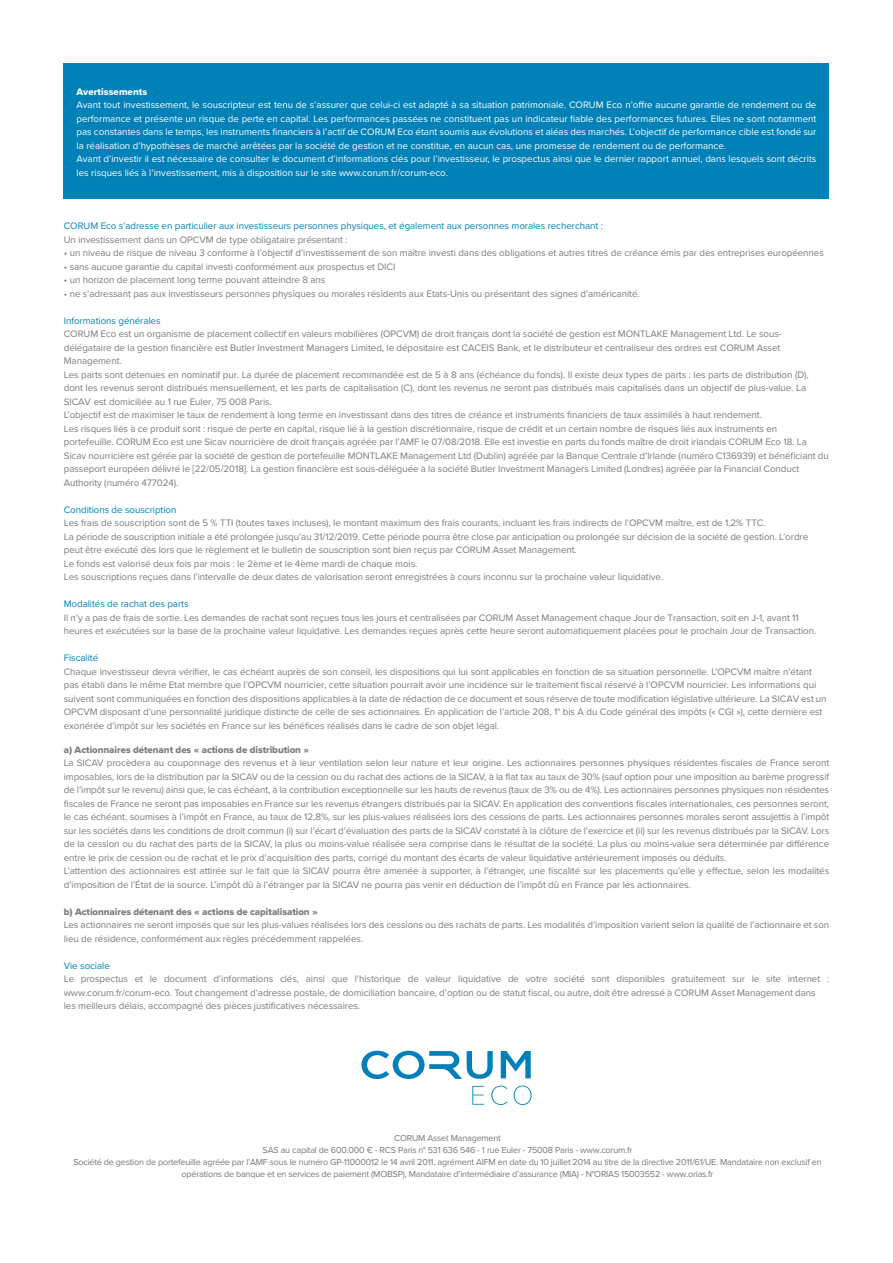
<style>
.page{position:relative;width:893px;height:1263px;background:#fff}
.page>*{position:absolute;margin:0;border:0;box-sizing:border-box;transform-origin:0 0}
.t1{font:9.75px/13.5px "Proxima Nova";letter-spacing:-.005em;color:#7c7b7b}
.t2{font:9.75px/13.5px "Proxima Nova";color:#fff}
.t3{font:9.75px "Proxima Nova";letter-spacing:-.005em;color:#0082b9}
.t4{font:9.75px "Proxima Nova Extrabld";letter-spacing:-.005em;color:#7c7b7b}
.t5{font:9.75px "Proxima Nova Extrabld";letter-spacing:.01em;color:#fff}
.t6{font:9px/12px "Proxima Nova";letter-spacing:-.02em;color:#76787b;text-align:center}
</style>
<div class="page">
<svg style="left:472px;top:1086px;width:12px;height:19px"></svg>
<svg style="left:491px;top:1085px;width:16px;height:20px"></svg>
<svg style="left:514px;top:1085px;width:17px;height:20px"></svg>
<svg style="left:361px;top:1051px;width:170px;height:28px"></svg>
<div style="left:64px;top:64px;width:765px;height:135px;background:#0082b9"></div>
<p class="t5" style="left:77px;top:84px;width:72px">Avertissements</p>
<p class="t2" style="left:77px;top:98px;width:741px">Avant tout investissement, le souscripteur est tenu de s’assurer que celui-ci est adapté à sa situation patrimoniale. CORUM Eco n’offre aucune garantie de rendement ou de performance et présente un risque de perte en capital. Les performances passées ne constituent pas un indicateur fiable des performances futures. Elles ne sont notamment pas constantes dans le temps, les instruments financiers à l’actif de CORUM Eco étant soumis aux évolutions et aléas des marchés. L’objectif de performance cible est fondé sur la réalisation d’hypothèses de marché arrêtées par la société de gestion et ne constitue, en aucun cas, une promesse de rendement ou de performance.<br>Avant d’investir il est nécessaire de consulter le document d’informations clés pour l’investisseur, le prospectus ainsi que le dernier rapport annuel, dans lesquels sont décrits les risques liés à l’investissement, mis à disposition sur le site www.corum.fr/corum-eco.</p>
<p class="t3" style="left:64px;top:218px;width:541px">CORUM Eco s’adresse en particulier aux investisseurs personnes physiques, et également aux personnes morales recherchant :</p>
<p class="t1" style="left:64px;top:232px;width:286px">Un investissement dans un OPCVM de type obligataire présentant :</p>
<p class="t1" style="left:64px;top:246px;width:762px">• un niveau de risque de niveau 3 conforme à l’objectif d’investissement de son maître investi dans des obligations et autres titres de créance émis par des entreprises européennes</p>
<p class="t1" style="left:64px;top:259px;width:333px">• sans aucune garantie du capital investi conformément aux prospectus et DICI</p>
<p class="t1" style="left:64px;top:273px;width:263px">• un horizon de placement long terme pouvant atteindre 8 ans</p>
<p class="t1" style="left:64px;top:286px;width:577px">• ne s’adressant pas aux investisseurs personnes physiques ou morales résidents aux Etats-Unis ou présentant des signes d’américanité.</p>
<p class="t3" style="left:64px;top:313px;width:98px">Informations générales</p>
<p class="t1" style="left:64px;top:327px;width:767px">CORUM Eco est un organisme de placement collectif en valeurs mobilières (OPCVM) de droit français dont la société de gestion est MONTLAKE Management Ltd. Le sous&shy;délégataire de la gestion financière est Butler Investment Managers Limited, le dépositaire est CACEIS Bank, et le distributeur et centraliseur des ordres est CORUM Asset Management.<br>Les parts sont détenues en nominatif pur. La durée de placement recommandée est de 5 à 8 ans (échéance du fonds). Il existe deux types de parts : les parts de distribution (D), dont les revenus seront distribués mensuellement, et les parts de capitalisation (C), dont les revenus ne seront pas distribués mais capitalisés dans un objectif de plus-value. La SICAV est domiciliée au 1 rue Euler, 75 008 Paris.<br>L’objectif est de maximiser le taux de rendement à long terme en investissant dans des titres de créance et instruments financiers de taux assimilés à haut rendement.<br>Les risques liés à ce produit sont : risque de perte en capital, risque lié à la gestion discrétionnaire, risque de crédit et un certain nombre de risques liés aux instruments en portefeuille. CORUM Eco est une Sicav nourricière de droit français agréée par l’AMF le 07/08/2018. Elle est investie en parts du fonds maître de droit irlandais CORUM Eco 18. La Sicav nourricière est gérée par la société de gestion de portefeuille MONTLAKE Management Ltd (Dublin) agréée par la Banque Centrale d’Irlande (numéro C136939) et bénéficiant du passeport européen délivré le [22/05/2018]. La gestion financière est sous-déléguée à la société Butler Investment Managers Limited (Londres) agréée par la Financial Conduct Authority (numéro 477024).</p>
<p class="t3" style="left:64px;top:502px;width:114px">Conditions de souscription</p>
<p class="t1" style="left:64px;top:516px;width:746px">Les frais de souscription sont de 5 % TTI (toutes taxes incluses), le montant maximum des frais courants, incluant les frais indirects de l’OPCVM maître, est de 1,2% TTC.<br>La période de souscription initiale a été prolongée jusqu’au 31/12/2019. Cette période pourra être close par anticipation ou prolongée sur décision de la société de gestion. L’ordre peut être exécuté dès lors que le règlement et le bulletin de souscription sont bien reçus par CORUM Asset Management.<br>Le fonds est valorisé deux fois par mois : le 2ème et le 4ème mardi de chaque mois.<br>Les souscriptions reçues dans l’intervalle de deux dates de valorisation seront enregistrées à cours inconnu sur la prochaine valeur liquidative.</p>
<p class="t3" style="left:64px;top:597px;width:126px">Modalités de rachat des parts</p>
<p class="t1" style="left:64px;top:610px;width:754px">Il n’y a pas de frais de sortie. Les demandes de rachat sont reçues tous les jours et centralisées par CORUM Asset Management chaque Jour de Transaction, soit en J-1, avant 11 heures et exécutées sur la base de la prochaine valeur liquidative. Les demandes reçues après cette heure seront automatiquement placées pour le prochain Jour de Transaction.</p>
<p class="t3" style="left:64px;top:651px;width:36px">Fiscalité</p>
<p class="t1" style="left:64px;top:664px;width:764px">Chaque investisseur devra vérifier, le cas échéant auprès de son conseil, les dispositions qui lui sont applicables en fonction de sa situation personnelle. L’OPCVM maître n’étant pas établi dans le même Etat membre que l’OPCVM nourricier, cette situation pourrait avoir une incidence sur le traitement fiscal réservé à l’OPCVM nourricier. Les informations qui suivent sont communiquées en fonction des dispositions applicables à la date de rédaction de ce document et sous réserve de toute modification législative ultérieure. La SICAV est un OPCVM disposant d’une personnalité juridique distincte de celle de ses actionnaires. En application de l’article 208, 1° bis A du Code général des impôts (« CGI »), cette dernière est exonérée d’impôt sur les sociétés en France sur les bénéfices réalisés dans le cadre de son objet légal.</p>
<p class="t4" style="left:64px;top:742px;width:247px">a) Actionnaires détenant des « actions de distribution »</p>
<p class="t1" style="left:64px;top:756px;width:767px">La SICAV procèdera au couponnage des revenus et à leur ventilation selon leur nature et leur origine. Les actionnaires personnes physiques résidentes fiscales de France seront imposables, lors de la distribution par la SICAV ou de la cession ou du rachat des actions de la SICAV, à la flat tax au taux de 30% (sauf option pour une imposition au barème progressif de l’impôt sur le revenu) ainsi que, le cas échéant, à la contribution exceptionnelle sur les hauts de revenus (taux de 3% ou de 4%). Les actionnaires personnes physiques non résidentes fiscales de France ne seront pas imposables en France sur les revenus étrangers distribués par la SICAV. En application des conventions fiscales internationales, ces personnes seront, le cas échéant, soumises à l’impôt en France, au taux de 12,8%, sur les plus-values réalisées lors des cessions de parts. Les actionnaires personnes morales seront assujettis à l’impôt sur les sociétés dans les conditions de droit commun (i) sur l’écart d’évaluation des parts de la SICAV constaté à la clôture de l’exercice et (ii) sur les revenus distribués par la SICAV. Lors de la cession ou du rachat des parts de la SICAV, la plus ou moins-value réalisée sera comprise dans le résultat de la société. La plus ou moins-value sera déterminée par différence entre le prix de cession ou de rachat et le prix d’acquisition des parts, corrigé du montant des écarts de valeur liquidative antérieurement imposés ou déduits.<br>L’attention des actionnaires est attirée sur le fait que la SICAV pourra être amenée à supporter, à l’étranger, une fiscalité sur les placements qu’elle y effectue, selon les modalités d’imposition de l’État de la source. L’impôt dû à l’étranger par la SICAV ne pourra pas venir en déduction de l’impôt dû en France par les actionnaires.</p>
<p class="t4" style="left:64px;top:904px;width:255px">b) Actionnaires détenant des « actions de capitalisation »</p>
<p class="t1" style="left:64px;top:918px;width:767px">Les actionnaires ne seront imposés que sur les plus-values réalisées lors des cessions ou des rachats de parts. Les modalités d’imposition varient selon la qualité de l’actionnaire et son lieu de résidence, conformément aux règles précédemment rappelées.</p>
<p class="t3" style="left:64px;top:958px;width:48px">Vie sociale</p>
<p class="t1" style="left:64px;top:972px;width:767px">Le prospectus et le document d’informations clés, ainsi que l’historique de valeur liquidative de votre société sont disponibles gratuitement sur le site internet : www.corum.fr/corum-eco. Tout changement d’adresse postale, de domiciliation bancaire, d’option ou de statut fiscal, ou autre, doit être adressé à CORUM Asset Management dans les meilleurs délais, accompagné des pièces justificatives nécessaires.</p>
<p class="t6" style="left:73px;top:1132px;width:750px">CORUM Asset Management<br>SAS au capital de 600.000 € - RCS Paris n° 531 636 546 - 1 rue Euler - 75008 Paris - www.corum.fr<br>Société de gestion de portefeuille agréée par l’AMF sous le numéro GP-11000012 le 14 avril 2011, agrément AIFM en date du 10 juillet 2014 au titre de la directive 2011/61/UE. Mandataire non exclusif en opérations de banque et en services de paiement (MOBSP), Mandataire d’intermédiaire d’assurance (MIA) - N°ORIAS 15003552 - www.orias.fr</p>
</div>
